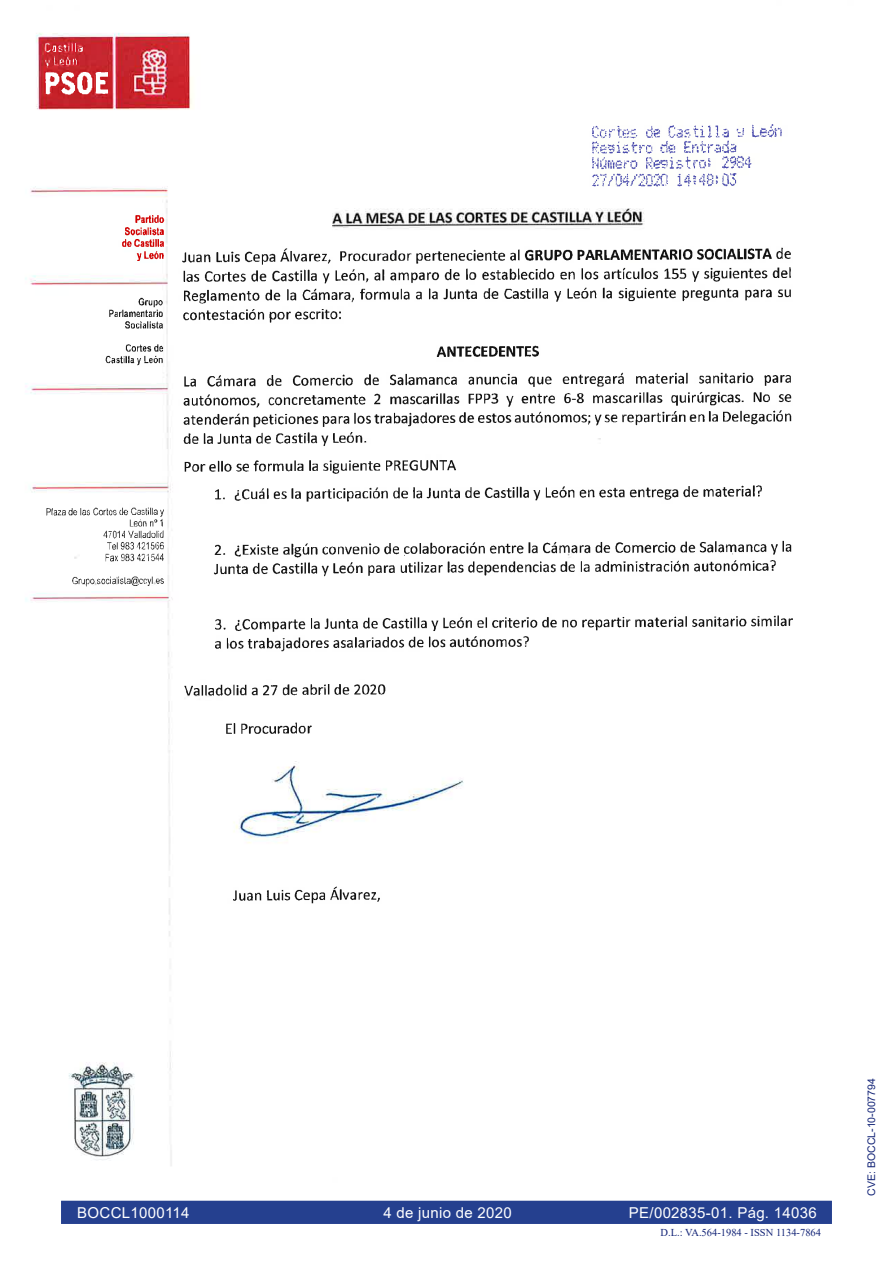
<style>
.page{position:relative;width:893px;height:1263px;background:#fff}
.page>*{position:absolute;margin:0;border:0;box-sizing:border-box;transform-origin:0 0}
.E_CVE{font:15px "Arial";letter-spacing:.02em;color:#fff}
.t1{font:10.5px "Times New Roman";color:#132477}
.t2{font:10.5px "Arial";color:#132477}
</style>
<div class="page">
<div style="left:60px;top:1200px;width:773px;height:25px;background:#25408f"></div>
<div style="left:60px;top:1199px;width:773px;height:26px;border:2px solid #fff"></div>
<img style="left:25px;top:33px;width:808px;height:1167px">
<img style="left:45px;top:42px;width:63px;height:52px">
<img style="left:122px;top:215px;width:46px;height:33px">
<img style="left:592px;top:123px;width:192px;height:63px">
<img style="left:45px;top:248px;width:747px;height:655px">
<p class="E_CVE" style="left:77px;top:1202px;width:114px">BOCCL1000114</p>
<p class="E_CVE" style="left:383px;top:1202px;width:130px">4 de junio de 2020</p>
<p class="E_CVE" style="left:629px;top:1202px;width:189px">PE/002835-01. Pág. 14036</p>
<p class="t1" style="left:661px;top:1225px;width:162px">D.L.: VA.564-1984 - ISSN 1134-7864</p>
<p class="t2" style="left:864px;top:1195px;width:119px;rotate:-90deg">CVE: BOCCL-10-007794</p>
</div>
